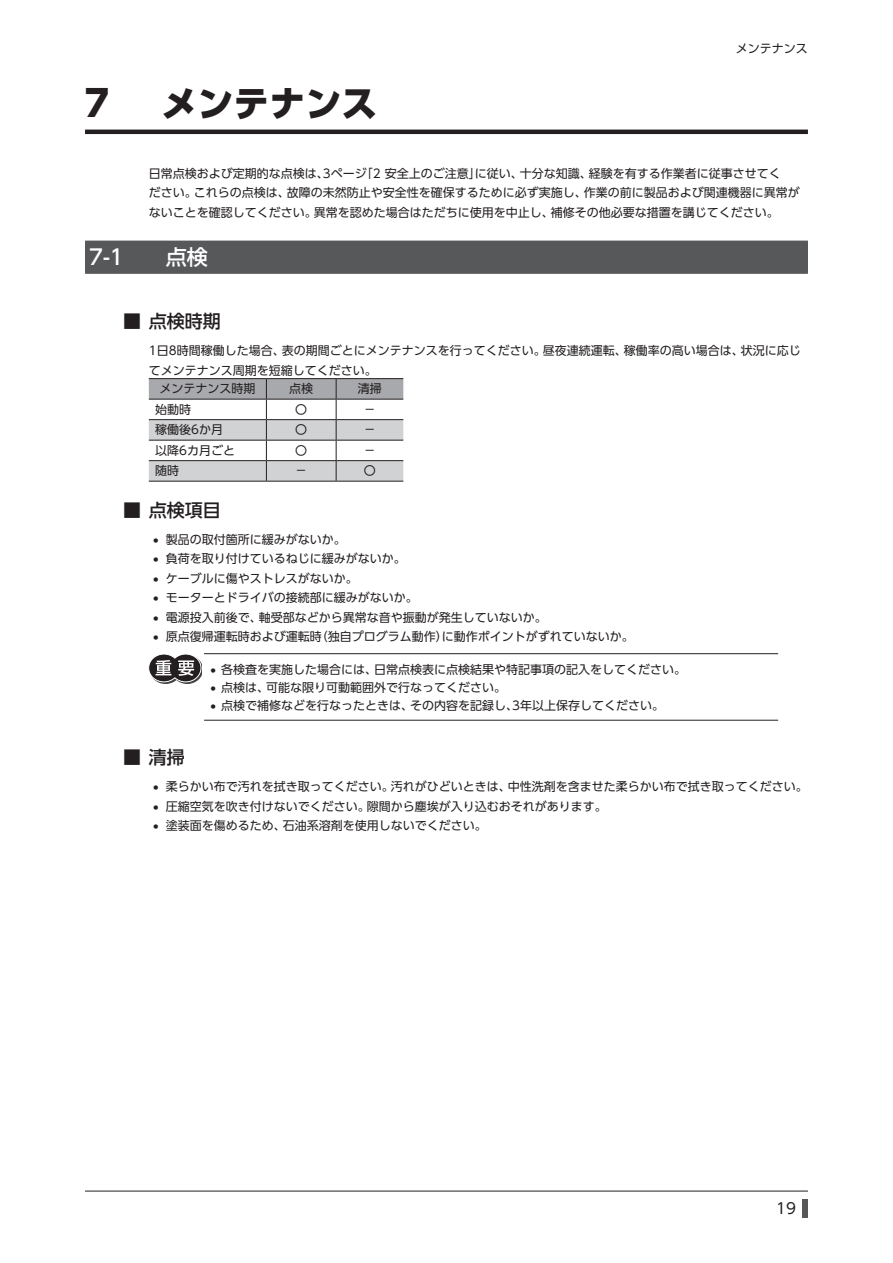
<style>
.page{position:relative;width:893px;height:1263px;background:#fff}
.page>*{position:absolute;margin:0;border:0;box-sizing:border-box;transform-origin:0 0}
.t1{font:800 36px "UD Shin Go Pro";color:#231f20}
.t2{font:500 21px "UD Shin Go Pro";color:#fff}
.t3{font:500 18px "UD Shin Go Pro";color:#231f20}
.t4{font:15px "UD Shin Go Pro";color:#231f20}
.t5{font:12px/19.5px "UD Shin Go Pro";color:#231f20}
</style>
<div class="page">
<hr style="left:85px;top:1191px;width:723px;height:1px;background:#231f20">
<div style="left:802px;top:1199px;width:6px;height:18px;background:#57585a"></div>
<hr style="left:85px;top:130px;width:723px;height:4px;background:#231f20">
<div style="left:85px;top:241px;width:723px;height:31px;background:#57585a"></div>
<div style="left:85px;top:242px;width:723px;height:32px;background:#57585a"></div>
<hr style="left:149px;top:481px;width:117px;height:1px;background:#231f20">
<hr style="left:266px;top:481px;width:70px;height:1px;background:#231f20">
<hr style="left:336px;top:481px;width:67px;height:1px;background:#231f20">
<hr style="left:149px;top:378px;width:117px;height:1px;background:#231f20">
<hr style="left:266px;top:378px;width:70px;height:1px;background:#231f20">
<hr style="left:336px;top:378px;width:67px;height:1px;background:#231f20">
<svg style="left:149px;top:379px;width:254px;height:102px"></svg>
<hr style="left:266px;top:419px;width:70px;height:1px;background:#231f20">
<hr style="left:204px;top:653px;width:574px;height:1px;background:#231f20">
<hr style="left:204px;top:720px;width:574px;height:1px;background:#231f20">
<svg style="left:149px;top:654px;width:53px;height:29px"></svg>
<h1 class="t1" style="left:85px;top:74px;width:25px">7</h1>
<h1 class="t1" style="left:162px;top:74px;width:218px">メンテナンス</h1>
<p class="t5" style="left:736px;top:38px;width:73px">メンテナンス</p>
<p class="t5" style="left:149px;top:163px;width:652px">日常点検および定期的な点検は、3ページ「2 安全上のご注意」に従い、十分な知識、経験を有する作業者に従事させてく<br>ださい。これらの点検は、故障の未然防止や安全性を確保するために必ず実施し、作業の前に製品および関連機器に異常がないことを確認してください。異常を認めた場合はただちに使用を中止し、補修その他必要な措置を講じてください。</p>
<h2 class="t2" style="left:89px;top:240px;width:36px">7-1</h2>
<h2 class="t2" style="left:166px;top:240px;width:43px">点検</h2>
<h3 class="t3" style="left:123px;top:306px;width:99px">■ 点検時期</h3>
<p class="t5" style="left:149px;top:340px;width:653px">1日8時間稼働した場合、表の期間ごとにメンテナンスを行ってください。昼夜連続運転、稼働率の高い場合は、状況に応じ</p>
<p class="t5" style="left:149px;top:360px;width:229px">てメンテナンス周期を短縮してください。</p>
<p class="t5" style="left:160px;top:379px;width:98px">メンテナンス時期</p>
<p class="t5" style="left:289px;top:379px;width:25px">点検</p>
<p class="t5" style="left:358px;top:379px;width:25px">清掃</p>
<p class="t5" style="left:155px;top:399px;width:37px">始動時</p>
<p class="t5" style="left:295px;top:399px;width:13px">〇</p>
<p class="t5" style="left:364px;top:399px;width:13px">－</p>
<p class="t5" style="left:155px;top:420px;width:69px">稼働後6か月</p>
<p class="t5" style="left:295px;top:420px;width:13px">〇</p>
<p class="t5" style="left:364px;top:420px;width:13px">－</p>
<p class="t5" style="left:155px;top:440px;width:81px">以降6カ月ごと</p>
<p class="t5" style="left:295px;top:440px;width:13px">〇</p>
<p class="t5" style="left:364px;top:440px;width:13px">－</p>
<p class="t5" style="left:155px;top:461px;width:25px">随時</p>
<p class="t5" style="left:295px;top:461px;width:13px">－</p>
<p class="t5" style="left:364px;top:461px;width:13px">〇</p>
<h3 class="t3" style="left:123px;top:495px;width:99px">■ 点検項目</h3>
<p class="t5" style="left:153px;top:529px;width:194px">• 製品の取付箇所に緩みがないか。</p>
<p class="t5" style="left:153px;top:549px;width:254px">• 負荷を取り付けているねじに緩みがないか。</p>
<p class="t5" style="left:153px;top:568px;width:206px">• ケーブルに傷やストレスがないか。</p>
<p class="t5" style="left:153px;top:588px;width:266px">• モーターとドライバの接続部に緩みがないか。</p>
<p class="t5" style="left:153px;top:607px;width:395px">• 電源投入前後で、軸受部などから異常な音や振動が発生していないか。</p>
<p class="t5" style="left:153px;top:627px;width:482px">• 原点復帰運転時および運転時（独自プログラム動作）に動作ポイントがずれていないか。</p>
<p class="t5" style="left:210px;top:659px;width:477px">• 各検査を実施した場合には、日常点検表に点検結果や特記事項の記入をしてください。</p>
<p class="t5" style="left:210px;top:677px;width:297px">• 点検は、可能な限り可動範囲外で行なってください。</p>
<p class="t5" style="left:210px;top:695px;width:455px">• 点検で補修などを行なったときは、その内容を記録し、3年以上保存してください。</p>
<h3 class="t3" style="left:123px;top:743px;width:63px">■ 清掃</h3>
<p class="t5" style="left:153px;top:777px;width:656px">• 柔らかい布で汚れを拭き取ってください。汚れがひどいときは、中性洗剤を含ませた柔らかい布で拭き取ってください。</p>
<p class="t5" style="left:153px;top:796px;width:455px">• 圧縮空気を吹き付けないでください。隙間から塵埃が入り込むおそれがあります。</p>
<p class="t5" style="left:153px;top:816px;width:335px">• 塗装面を傷めるため、石油系溶剤を使用しないでください。</p>
<p class="t4" style="left:776px;top:1196px;width:21px">19</p>
</div>
